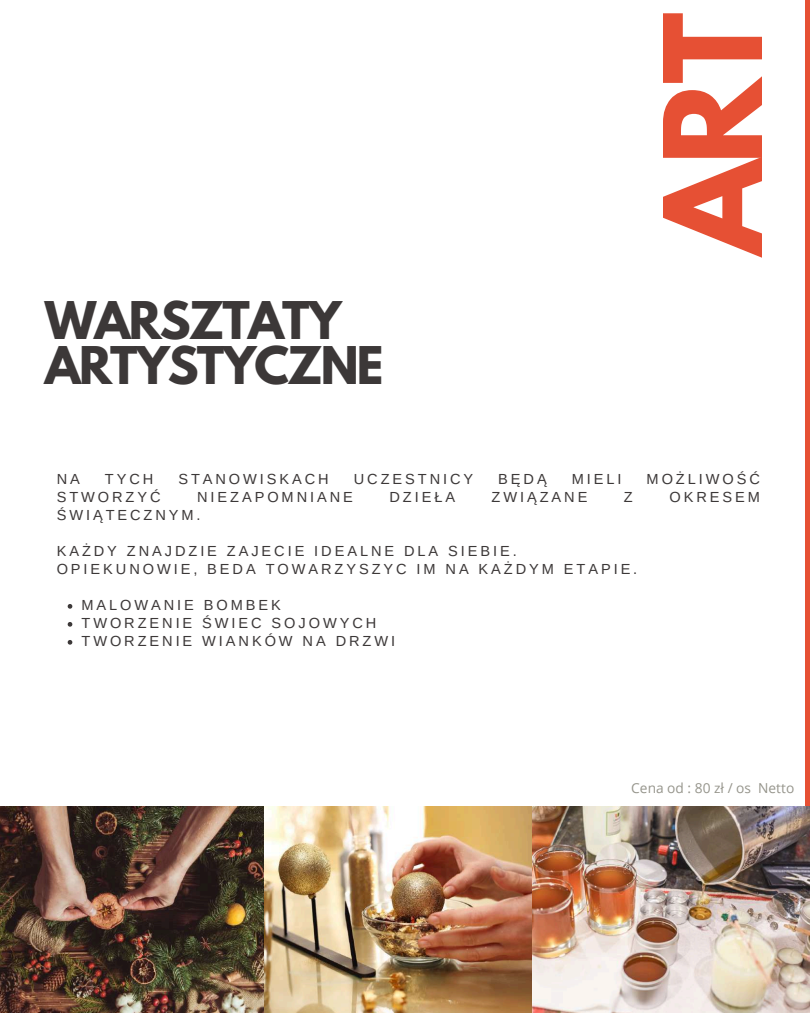
<style>
.page{position:relative;width:810px;height:1013px;background:#fff}
.page>*{position:absolute;margin:0;border:0;box-sizing:border-box;transform-origin:0 0}
.t1{font:700 120px "League Spartan";color:#e65034}
.t2{font:700 46px/45px "League Spartan";letter-spacing:-.04em;color:#3c3838}
.t3{font:14.6px/18px "Arimo";letter-spacing:.2em;color:#3c3838}
.t4{font:13.7px "Open Sans";color:#96958c}
</style>
<div class="page">
<div style="left:805px;top:0;width:5px;height:1012px;background:#e65034"></div>
<img style="left:0;top:806px;width:264px;height:206px">
<img style="left:264px;top:806px;width:269px;height:206px">
<img style="left:533px;top:806px;width:277px;height:206px">
<svg style="left:68px;top:604px;width:4px;height:4px"></svg>
<svg style="left:68px;top:622px;width:4px;height:4px"></svg>
<svg style="left:68px;top:640px;width:4px;height:4px"></svg>
<h2 class="t2" style="left:45px;top:304px;width:340px">WARSZTATY<br>ARTYSTYCZNE</h2>
<h1 class="t1" style="left:654px;top:254px;width:243px;rotate:-90deg">ART</h1>
<p class="t3" style="left:57px;top:470px;width:25px">NA</p>
<p class="t3" style="left:105px;top:470px;width:50px">TYCH</p>
<p class="t3" style="left:178px;top:470px;width:152px">STANOWISKACH</p>
<p class="t3" style="left:354px;top:470px;width:121px">UCZESTNICY</p>
<p class="t3" style="left:498px;top:470px;width:50px">BĘDĄ</p>
<p class="t3" style="left:572px;top:470px;width:51px">MIELI</p>
<p class="t3" style="left:647px;top:470px;width:115px">MOŻLIWOŚĆ</p>
<p class="t3" style="left:57px;top:488px;width:105px">STWORZYĆ</p>
<p class="t3" style="left:197px;top:488px;width:157px">NIEZAPOMNIANE</p>
<p class="t3" style="left:389px;top:488px;width:67px">DZIEŁA</p>
<p class="t3" style="left:492px;top:488px;width:97px">ZWIĄZANE</p>
<p class="t3" style="left:624px;top:488px;width:10px">Z</p>
<p class="t3" style="left:669px;top:488px;width:92px">OKRESEM</p>
<p class="t3" style="left:57px;top:506px;width:145px">ŚWIĄTECZNYM.</p>
<p class="t3" style="left:57px;top:542px;width:582px">KAŻDY ZNAJDZIE ZAJECIE IDEALNE DLA SIEBIE.<br>OPIEKUNOWIE, BEDA TOWARZYSZYC IM NA KAŻDYM ETAPIE.</p>
<p class="t3" style="left:82px;top:596px;width:315px">MALOWANIE BOMBEK<br>TWORZENIE ŚWIEC SOJOWYCH<br>TWORZENIE WIANKÓW NA DRZWI</p>
<p class="t4" style="left:631px;top:778px;width:165px">Cena od : 80 zł / os Netto</p>
</div>
